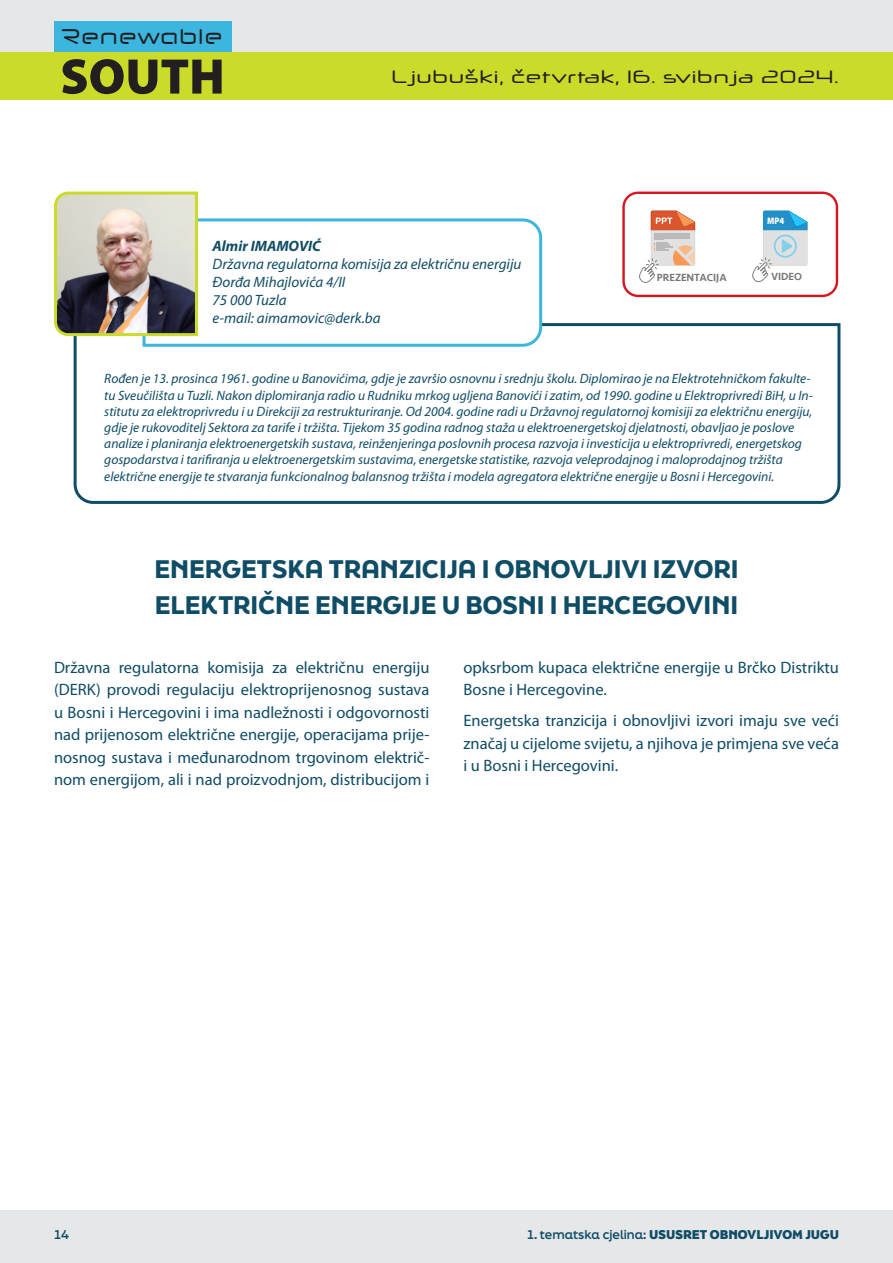
<style>
.page{position:relative;width:893px;height:1263px;background:#fff}
.page>*{position:absolute;margin:0;border:0;box-sizing:border-box;transform-origin:0 0}
.t1{font:900 50.4px "Myriad Pro";color:#231f20}
.t2{font:32.85px "Neuropol Nova";color:#231f20}
.NASLOV{font:900 24px/36px "Final Six";color:#0f4c66}
.t3{font:18px "Neuropol X Rg";color:#231f20}
.text{font:16.5px/22.5px "Myriad Pro";color:#0f4c66;text-align:justify}
.AUTOR{font:italic 15px "Myriad Pro";color:#0f4c66}
.AUTOR-2{font:italic 700 15px "Myriad Pro";color:#0f4c66}
.Biografija{font:italic 13.5px/16.2px "Myriad Pro";color:#0f4c66}
.t4{font:800 12px "Final Six";color:#0f4c66}
.t5{font:700 12px "Final Six";color:#0f4c66}
.t6{font:500 10.65px "Seravek";color:#757578}
.t7{font:900 9.45px "Myriad Pro";color:#fff;scale:.9 1}
.s1{font-weight:700}
</style>
<div class="page">
<div style="left:0;top:0;width:892px;height:52px;background:#e6e7e9"></div>
<div style="left:0;top:52px;width:892px;height:48px;background:#cadb2a"></div>
<div style="left:54px;top:21px;width:177px;height:31px;background:#3cb6df"></div>
<div style="left:0;top:1210px;width:893px;height:53px;background:#e6e7e9"></div>
<svg style="left:73px;top:323px;width:768px;height:181px"></svg>
<svg style="left:141px;top:218px;width:403px;height:130px"></svg>
<img style="left:54px;top:191px;width:145px;height:147px">
<svg style="left:639px;top:211px;width:57px;height:72px"></svg>
<svg style="left:752px;top:211px;width:56px;height:71px"></svg>
<div style="left:622px;top:192px;width:216px;height:105px;border:2px solid #d7171f;border-radius:14px"></div>
<h2 class="t2" style="left:62px;top:23px;width:163px">Renewable</h2>
<h1 class="t1" style="left:60px;top:48px;width:166px">SOUTH</h1>
<h3 class="t3" style="left:391px;top:62px;width:449px">Ljubuški, četvrtak, 16. svibnja 2024.</h3>
<p class="AUTOR-2" style="left:213px;top:238px;width:110px">Almir IMAMOVIĆ</p>
<p class="AUTOR" style="left:213px;top:256px;width:310px">Državna regulatorna komisija za električnu energiju</p>
<p class="AUTOR" style="left:213px;top:274px;width:134px">Đorđa Mihajlovića 4/II</p>
<p class="AUTOR" style="left:213px;top:292px;width:75px">75 000 Tuzla</p>
<p class="AUTOR" style="left:213px;top:310px;width:170px">e-mail: aimamovic@derk.ba</p>
<p class="t7" style="left:767px;top:215px;width:21px">MP4</p>
<p class="t6" style="left:657px;top:271px;width:71px">PREZENTACIJA</p>
<p class="t6" style="left:772px;top:270px;width:32px">VIDEO</p>
<p class="Biografija" style="left:104px;top:371px;width:710px">Rođen je 13. prosinca 1961. godine u Banovićima, gdje je završio osnovnu i srednju školu. Diplomirao je na Elektrotehničkom fakulte&shy;tu Sveučilišta u Tuzli. Nakon diplomiranja radio u Rudniku mrkog ugljena Banovići i zatim, od 1990. godine u Elektroprivredi BiH, u In&shy;stitutu za elektroprivredu i u Direkciji za restrukturiranje. Od 2004. godine radi u Državnoj regulatornoj komisiji za električnu energiju, gdje je rukovoditelj Sektora za tarife i tržišta. Tijekom 35 godina radnog staža u elektroenergetskoj djelatnosti, obavljao je poslove analize i planiranja elektroenergetskih sustava, reinženjeringa poslovnih procesa razvoja i investicija u elektroprivredi, energetskog gospodarstva i tarifiranja u elektroenergetskim sustavima, energetske statistike, razvoja veleprodajnog i maloprodajnog tržišta električne energije te stvaranja funkcionalnog balansnog tržišta i modela agregatora električne energije u Bosni i Hercegovini.</p>
<p class="NASLOV" style="left:154px;top:551px;width:586px">ENERGETSKA TRANZICIJA I OBNOVLJIVI IZVORI<br>ELEKTRIČNE ENERGIJE U BOSNI I HERCEGOVINI</p>
<p class="text" style="left:54px;top:656px;width:377px">Državna regulatorna komisija za električnu energiju (DERK) provodi regulaciju elektroprijenosnog sustava u Bosni i Hercegovini i ima nadležnosti i odgovornosti nad prijenosom električne energije, operacijama prije&shy;nosnog sustava i međunarodnom trgovinom električ&shy;nom energijom, ali i nad proizvodnjom, distribucijom i</p>
<p class="text" style="left:463px;top:656px;width:377px">opksrbom kupaca električne energije u Brčko Distriktu<br>Bosne i Hercegovine.</p>
<p class="text" style="left:463px;top:709px;width:377px">Energetska tranzicija i obnovljivi izvori imaju sve veći značaj u cijelome svijetu, a njihova je primjena sve veća i u Bosni i Hercegovini.</p>
<p class="t5" style="left:54px;top:1226px;width:17px">14</p>
<p class="t4" style="left:527px;top:1226px;width:314px"><span class="s1">1. tematska cjelina:</span> USUSRET OBNOVLJIVOM JUGU</p>
</div>
